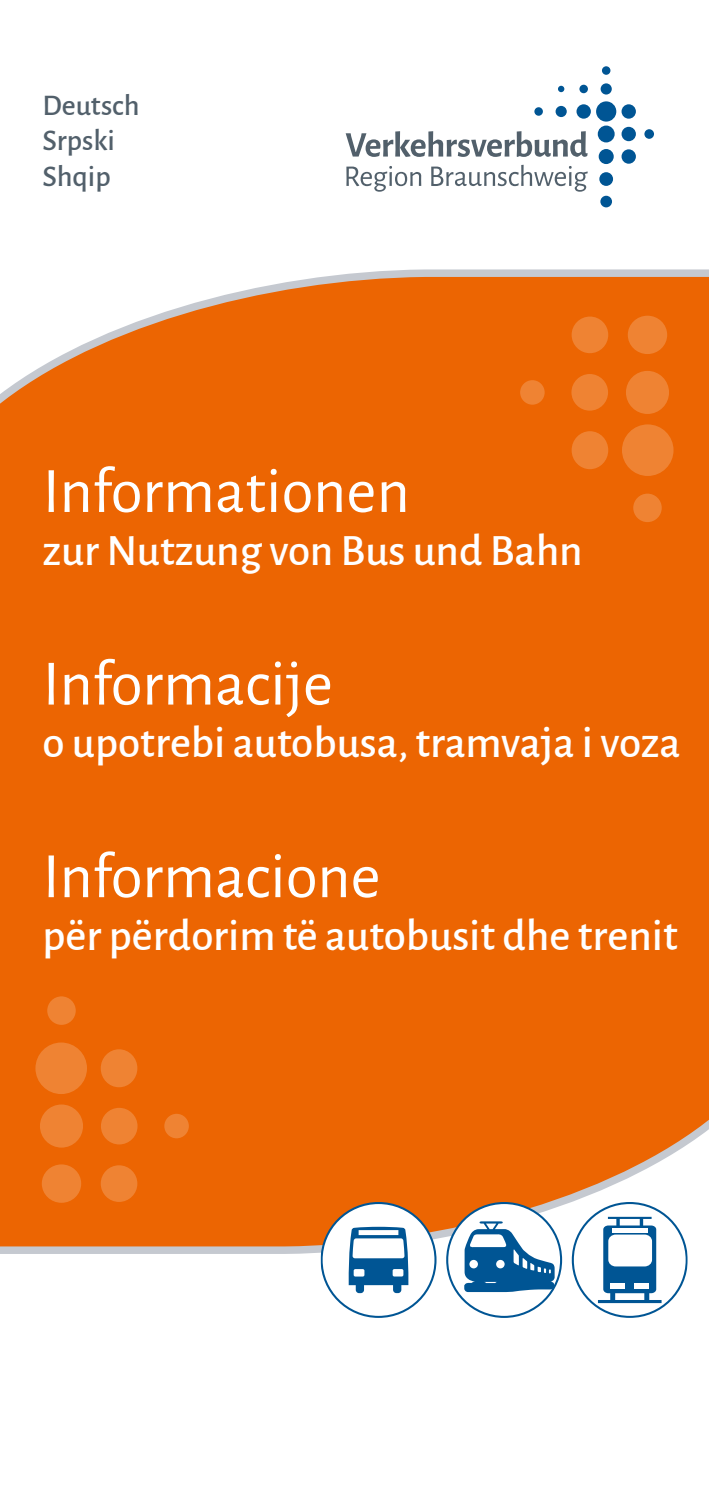
<style>
.page{position:relative;width:709px;height:1489px;background:#fff}
.page>*{position:absolute;margin:0;border:0;box-sizing:border-box;transform-origin:0 0}
.t1{font:65px "Alegreya Sans";color:#fff}
.t2{font:500 45px "Alegreya Sans";color:#fff}
.t3{font:500 30px/35.5px "Alegreya Sans";color:#52606b}
</style>
<div class="page">
<div style="left:0;top:425px;width:709px;height:673px;background:#ec6502"></div>
<div style="left:35px;top:1042px;width:52px;height:51px;background:#ef8333;border-radius:50%"></div>
<div style="left:47px;top:996px;width:29px;height:28px;background:#ef8333;border-radius:50%"></div>
<div style="left:101px;top:1049px;width:36px;height:38px;background:#ef8333;border-radius:50%"></div>
<div style="left:622px;top:424px;width:51px;height:52px;background:#ef8333;border-radius:50%"></div>
<div style="left:633px;top:493px;width:28px;height:29px;background:#ef8333;border-radius:50%"></div>
<div style="left:571px;top:431px;width:37px;height:38px;background:#ef8333;border-radius:50%"></div>
<svg style="left:0;top:1098px;width:709px;height:159px;background:#eb7621"></svg>
<svg style="left:0;top:269px;width:709px;height:156px"></svg>
<div style="left:447px;top:1202px;width:114px;height:114px;background:#fff;border-radius:50%"></div>
<div style="left:446px;top:1201px;width:116px;height:116px;border:2px solid #005594;border-radius:50%"></div>
<div style="left:321px;top:1202px;width:114px;height:114px;background:#fff;border-radius:50%"></div>
<div style="left:320px;top:1201px;width:116px;height:116px;border:2px solid #005594;border-radius:50%"></div>
<svg style="left:464px;top:1221px;width:90px;height:70px"></svg>
<svg style="left:570px;top:1201px;width:117px;height:116px"></svg>
<div style="left:610px;top:1282px;width:15px;height:6px;background:#fff"></div>
<div style="left:608px;top:1234px;width:44px;height:32px;background:#fff;border-radius:7px"></div>
<div style="left:612px;top:1227px;width:35px;height:5px;background:#fff"></div>
<div style="left:634px;top:1282px;width:15px;height:6px;background:#fff"></div>
<svg style="left:349px;top:1226px;width:59px;height:66px"></svg>
<svg style="left:346px;top:165px;width:241px;height:27px"></svg>
<svg style="left:345px;top:131px;width:242px;height:26px"></svg>
<div style="left:596px;top:101px;width:20px;height:21px;background:#005594;border-radius:50%"></div>
<div style="left:597px;top:125px;width:17px;height:17px;background:#005594;border-radius:50%"></div>
<div style="left:598px;top:149px;width:15px;height:15px;background:#005594;border-radius:50%"></div>
<div style="left:599px;top:172px;width:14px;height:14px;background:#005594;border-radius:50%"></div>
<div style="left:600px;top:196px;width:12px;height:11px;background:#005594;border-radius:50%"></div>
<div style="left:576px;top:104px;width:15px;height:15px;background:#005594;border-radius:50%"></div>
<div style="left:534px;top:107px;width:9px;height:9px;background:#005594;border-radius:50%"></div>
<div style="left:555px;top:106px;width:11px;height:11px;background:#005594;border-radius:50%"></div>
<div style="left:644px;top:129px;width:10px;height:10px;background:#005594;border-radius:50%"></div>
<div style="left:579px;top:85px;width:9px;height:8px;background:#005594;border-radius:50%"></div>
<div style="left:602px;top:66px;width:8px;height:9px;background:#005594;border-radius:50%"></div>
<svg style="left:600px;top:83px;width:12px;height:12px"></svg>
<svg style="left:558px;top:86px;width:6px;height:6px"></svg>
<div style="left:621px;top:104px;width:15px;height:15px;background:#005594;border-radius:50%"></div>
<div style="left:621px;top:127px;width:15px;height:14px;background:#005594;border-radius:50%"></div>
<div style="left:621px;top:149px;width:15px;height:15px;background:#005594;border-radius:50%"></div>
<p class="t3" style="left:43px;top:85px;width:98px">Deutsch<br>Srpski<br>Shqip</p>
<h1 class="t1" style="left:43px;top:446px;width:369px">Informationen</h1>
<p class="t2" style="left:43px;top:518px;width:541px">zur Nutzung von Bus und Bahn</p>
<h1 class="t1" style="left:43px;top:638px;width:292px">Informacije</h1>
<p class="t2" style="left:43px;top:710px;width:639px">o upotrebi autobusa, tramvaja i voza</p>
<h1 class="t1" style="left:43px;top:831px;width:339px">Informacione</h1>
<p class="t2" style="left:43px;top:903px;width:636px">për përdorim të autobusit dhe trenit</p>
</div>
